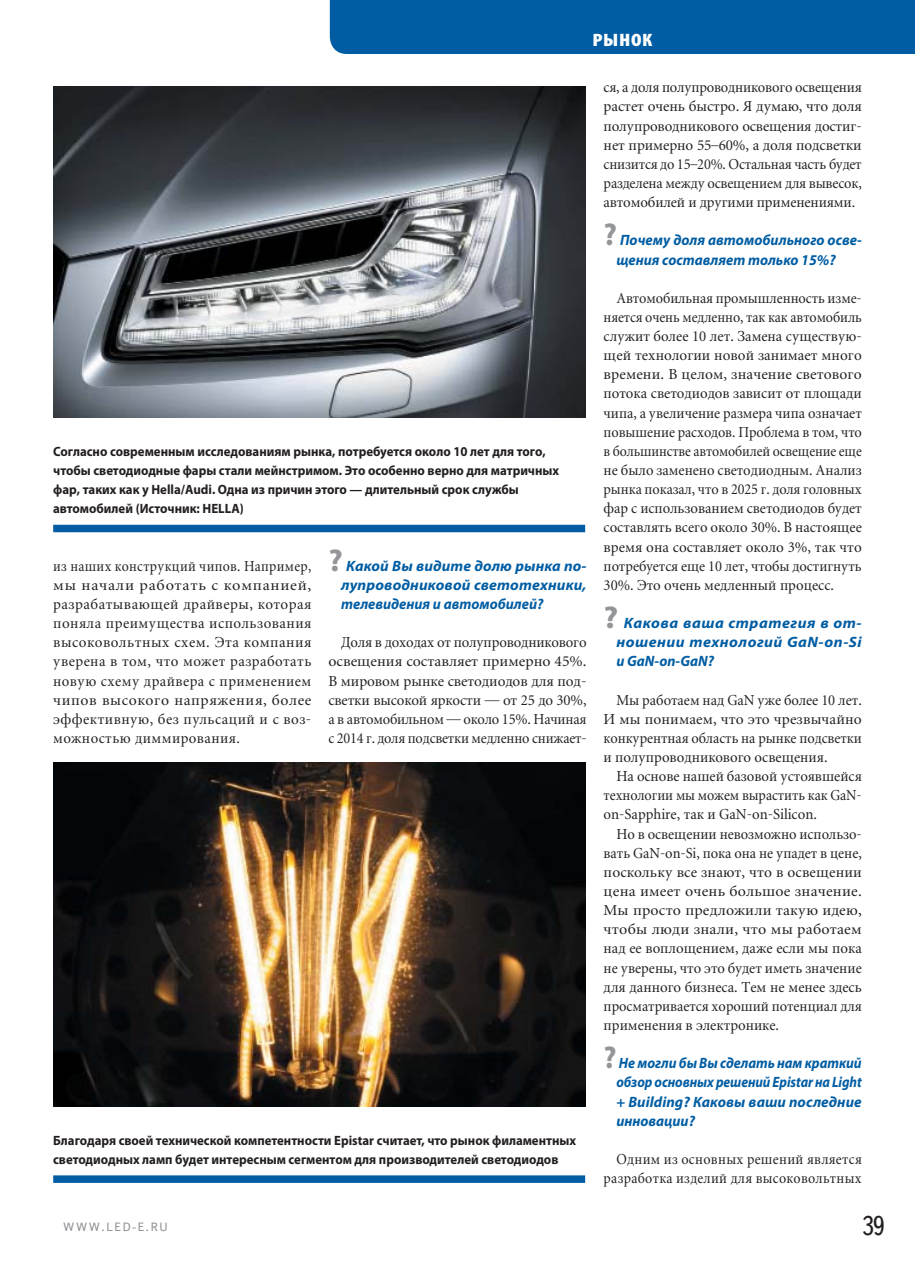
<style>
.page{position:relative;width:915px;height:1263px;background:#fff}
.page>*{position:absolute;margin:0;border:0;box-sizing:border-box;transform-origin:0 0}
.t1{font:27px "Text Book C";color:#231f20;scale:.9 1}
.t2{font:900 condensed 18px "Myriad Pro";letter-spacing:.03em;color:#fff;scale:1.17 1}
.t3{font:15px/19.2px "Miniature";color:#231f20;text-align:justify;scale:.94 1}
.t4{font:15px/19.2px "Miniature";color:#231f20;text-align:justify;scale:.93 1}
.t5{font:15px/19.2px "Miniature";color:#231f20;text-align:justify;scale:.9 1}
.t6{font:15px/19.2px "Miniature";color:#231f20;text-align:justify;scale:.96 1}
.t7{font:italic 700 15px/19.2px "Myriad Pro";color:#005da3;text-align:justify}
.t8{font:15px/19.2px "Miniature";color:#231f20;text-align:justify;scale:.95 1}
.t9{font:italic 700 15px/19.2px "Myriad Pro";color:#005da3;text-align:justify;scale:.93 1}
.t10{font:15px/19.2px "Miniature";letter-spacing:.025em;color:#231f20;text-align:right;scale:.91 1}
.t11{font:italic 700 15px/19.2px "Myriad Pro";color:#005da3;text-align:justify;scale:1.06 1}
.t12{font:700 13.5px/19.2px "Myriad Pro";color:#231f20;scale:.95 1}
.t13{font:12px "Text Book C";letter-spacing:.13em;color:#939598}
.s1{font-style:normal;font-size:31.5px;color:#939598}
</style>
<div class="page">
<div style="left:330px;top:0;width:584px;height:54px;background:#005da3"></div>
<img style="left:53px;top:87px;width:532px;height:331px">
<img style="left:53px;top:763px;width:532px;height:343px">
<div style="left:53px;top:525px;width:532px;height:7px;background:#005da3"></div>
<div style="left:53px;top:1175px;width:532px;height:8px;background:#005da3"></div>
<p class="t2" style="left:592px;top:29px;width:53px">РЫНОК</p>
<p class="t12" style="left:53px;top:443px;width:534px">Согласно современным исследованиям рынка, потребуется около 10 лет для того, чтобы светодиодные фары стали мейнстримом. Это особенно верно для матричных фар, таких как у Hella/Audi. Одна из причин этого — длительный срок службы автомобилей (Источник: HELLA)</p>
<p class="t5" style="left:53px;top:556px;width:288px">из наших конструкций чипов. Например, мы начали работать с компанией, разрабатывающей драйверы, которая поняла преимущества использования высоковольтных схем. Эта компания уверена в том, что может разработать новую схему драйвера с применением чипов высокого напряжения, более эффективную, без пульсаций и с воз&shy;можностью диммирования.</p>
<p class="t7" style="left:341px;top:557px;width:247px;text-indent:-13px"><span class="s1">?</span> Какой Вы видите долю рынка по&shy;лупроводниковой светотехники, телевидения и автомобилей?</p>
<p class="t6" style="left:328px;top:632px;width:270px;text-indent:13px">Доля в доходах от полупроводникового освещения составляет примерно 45%.<br>В мировом рынке светодиодов для под&shy;светки высокой яркости — от 25 до 30%, а в автомобильном — около 15%. Начиная с 2014 г. доля подсветки медленно снижает-</p>
<p class="t12" style="left:53px;top:1132px;width:551px">Благодаря своей технической компетентности Epistar считает, что рынок филаментных светодиодных ламп будет интересным сегментом для производителей светодиодов</p>
<p class="t3" style="left:603px;top:77px;width:276px">ся, а доля полупроводникового освещения растет очень быстро. Я думаю, что доля полупроводникового освещения достиг&shy;нет примерно 55–60%, а доля подсветки снизится до 15–20%. Остальная часть будет разделена между освещением для вывесок, автомобилей и другими применениями.</p>
<p class="t7" style="left:616px;top:232px;width:247px;text-indent:-13px"><span class="s1">?</span> Почему доля автомобильного осве&shy;щения составляет только 15%?</p>
<p class="t4" style="left:603px;top:288px;width:279px;text-indent:13px">Автомобильная промышленность изме&shy;няется очень медленно, так как автомобиль служит более 10 лет. Замена существую&shy;щей технологии новой занимает много времени. В целом, значение светового потока светодиодов зависит от площади чипа, а увеличение размера чипа означает повышение расходов. Проблема в том, что в большинстве автомобилей освещение еще не было заменено светодиодным. Анализ рынка показал, что в 2025 г. доля головных фар с использованием светодиодов будет составлять всего около 30%. В настоящее время она составляет около 3%, так что потребуется еще 10 лет, чтобы достигнуть 30%. Это очень медленный процесс.</p>
<p class="t11" style="left:616px;top:615px;width:233px;text-indent:-13px"><span class="s1">?</span> Какова ваша стратегия в от&shy;ношении технологий GaN-on-Si и GaN-on-GaN?</p>
<p class="t8" style="left:603px;top:690px;width:273px;text-indent:13px">Мы работаем над GaN уже более 10 лет.<br>И мы понимаем, что это чрезвычайно конкурентная область на рынке подсветки и полупроводникового освещения.</p>
<p class="t6" style="left:603px;top:766px;width:270px;text-indent:13px">На основе нашей базовой устоявшейся технологии мы можем вырастить как GaN&shy;on-Sapphire, так и GaN-on-Silicon.</p>
<p class="t3" style="left:603px;top:824px;width:276px;text-indent:13px">Но в освещении невозможно использо&shy;вать GaN-on-Si, пока она не упадет в цене, поскольку все знают, что в освещении цена имеет очень большое значение.<br>Мы просто предложили такую идею, чтобы люди знали, что мы работаем над ее воплощением, даже если мы пока не уверены, что это будет иметь значение для данного бизнеса. Тем не менее здесь просматривается хороший потенциал для применения в электронике.</p>
<p class="t9" style="left:616px;top:1055px;width:265px;text-indent:-13px"><span class="s1">?</span> Не могли бы Вы сделать нам краткий обзор основных решений Epistar на Light + Building? Каковы ваши последние инновации?</p>
<p class="t10" style="left:603px;top:1149px;width:285px">Одним из основных решений является разработка изделий для высоковольтных</p>
<p class="t13" style="left:63px;top:1220px;width:106px">WWW.LED-E.RU</p>
<h1 class="t1" style="left:861px;top:1211px;width:27px">39</h1>
</div>
